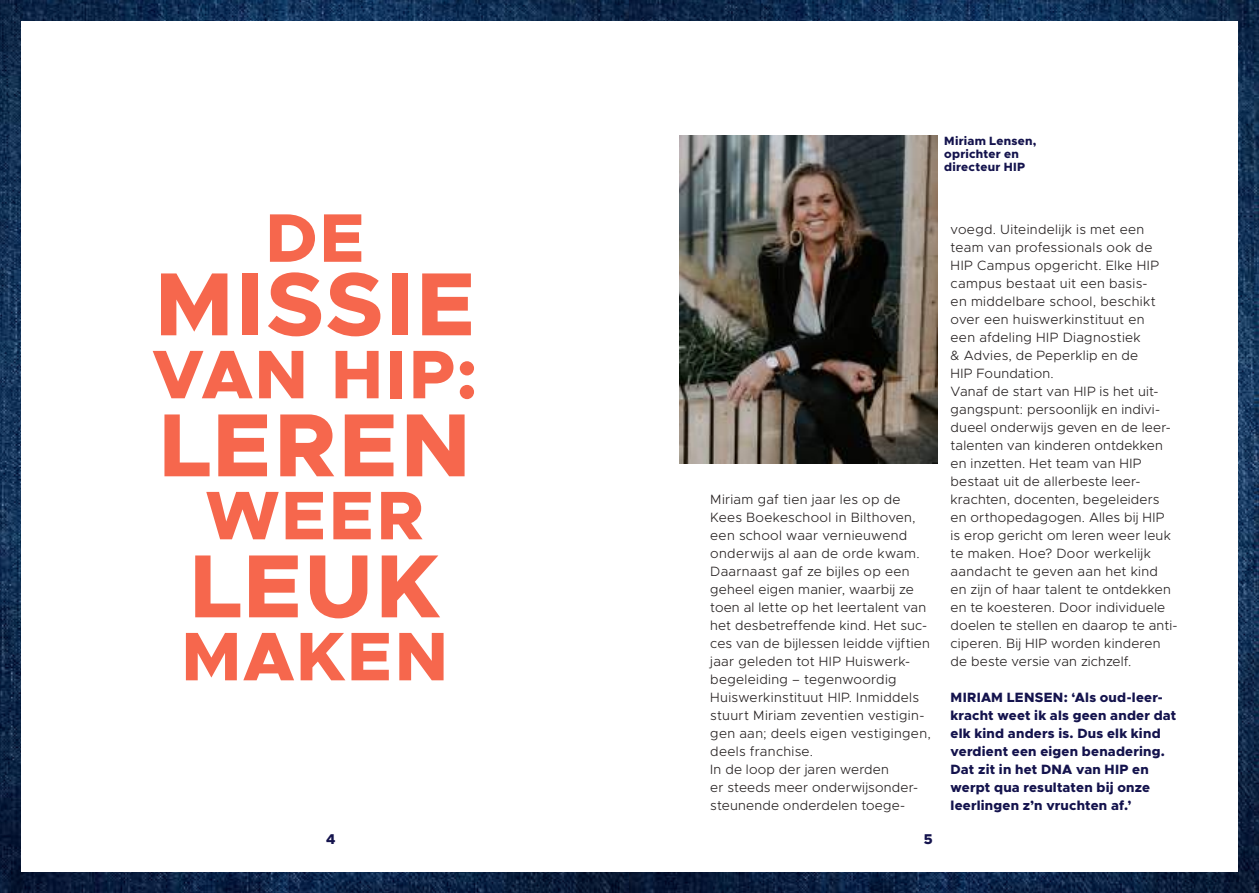
<style>
.page{position:relative;width:1259px;height:893px;background:#fff}
.page>*{position:absolute;margin:0;border:0;box-sizing:border-box;transform-origin:0 0}
.t1{font:800 90px "Metropolis";letter-spacing:.03em;color:#f6674d}
.t2{font:800 69px "Metropolis";letter-spacing:.025em;color:#f6674d}
.t3{font:800 14.25px "Metropolis";color:#14134d}
.t4{font:300 13.5px/18px "Metropolis";letter-spacing:.015em;color:#241f1f}
.t5{font:800 13.5px/18px "Metropolis";letter-spacing:.015em;color:#14134d}
.t6{font:800 12px/12.8px "Metropolis";letter-spacing:.02em;color:#14134d}
</style>
<div class="page">
<img style="left:0;top:0;width:1259px;height:893px">
<div style="left:21px;top:21px;width:1216px;height:851px;background:#fff"></div>
<img style="left:679px;top:136px;width:259px;height:327px">
<p class="t6" style="left:944px;top:135px;width:94px">Miriam Lensen, oprichter en directeur HIP</p>
<h2 class="t2" style="left:265px;top:194px;width:100px">DE</h2>
<h1 class="t1" style="left:155px;top:247px;width:321px">MISSIE</h1>
<h2 class="t2" style="left:152px;top:330px;width:327px">VAN HIP:</h2>
<h1 class="t1" style="left:159px;top:388px;width:313px">LEREN</h1>
<h2 class="t2" style="left:205px;top:471px;width:220px">WEER</h2>
<h1 class="t1" style="left:190px;top:529px;width:252px">LEUK</h1>
<h2 class="t2" style="left:181px;top:612px;width:268px">MAKEN</h2>
<p class="t4" style="left:710px;top:490px;width:222px">Miriam gaf tien jaar les op de<br>Kees Boekeschool in Bilthoven, een school waar vernieuwend onderwijs al aan de orde kwam.<br>Daarnaast gaf ze bijles op een geheel eigen manier, waarbij ze toen al lette op het leertalent van het desbetreffende kind. Het suc&shy;ces van de bijlessen leidde vijftien jaar geleden tot HIP Huiswerk&shy;begeleiding – tegenwoordig<br>Huiswerkinstituut HIP. Inmiddels stuurt Miriam zeventien vestigin&shy;gen aan; deels eigen vestigingen, deels franchise.<br>In de loop der jaren werden<br>er steeds meer onderwijsonder&shy;steunende onderdelen toege-</p>
<p class="t3" style="left:326px;top:830px;width:11px">4</p>
<p class="t3" style="left:924px;top:830px;width:10px">5</p>
<p class="t4" style="left:950px;top:220px;width:228px">voegd. Uiteindelijk is met een team van professionals ook de<br>HIP Campus opgericht. Elke HIP campus bestaat uit een basis-<br>en middelbare school, beschikt over een huiswerkinstituut en<br>een afdeling HIP Diagnostiek<br>&amp; Advies, de Peperklip en de<br>HIP Foundation.<br>Vanaf de start van HIP is het uit&shy;gangspunt: persoonlijk en indivi&shy;dueel onderwijs geven en de leer&shy;talenten van kinderen ontdekken en inzetten. Het team van HIP bestaat uit de allerbeste leer&shy;krachten, docenten, begeleiders en orthopedagogen. Alles bij HIP<br>is erop gericht om leren weer leuk te maken. Hoe? Door werkelijk aandacht te geven aan het kind<br>en zijn of haar talent te ontdekken en te koesteren. Door individuele doelen te stellen en daarop te anti&shy;ciperen. Bij HIP worden kinderen de beste versie van zichzelf.</p>
<p class="t5" style="left:950px;top:688px;width:227px">MIRIAM LENSEN: ‘Als oud-leer&shy;kracht weet ik als geen ander dat elk kind anders is. Dus elk kind verdient een eigen benadering.<br>Dat zit in het DNA van HIP en werpt qua resultaten bij onze leerlingen z’n vruchten af.’</p>
</div>
